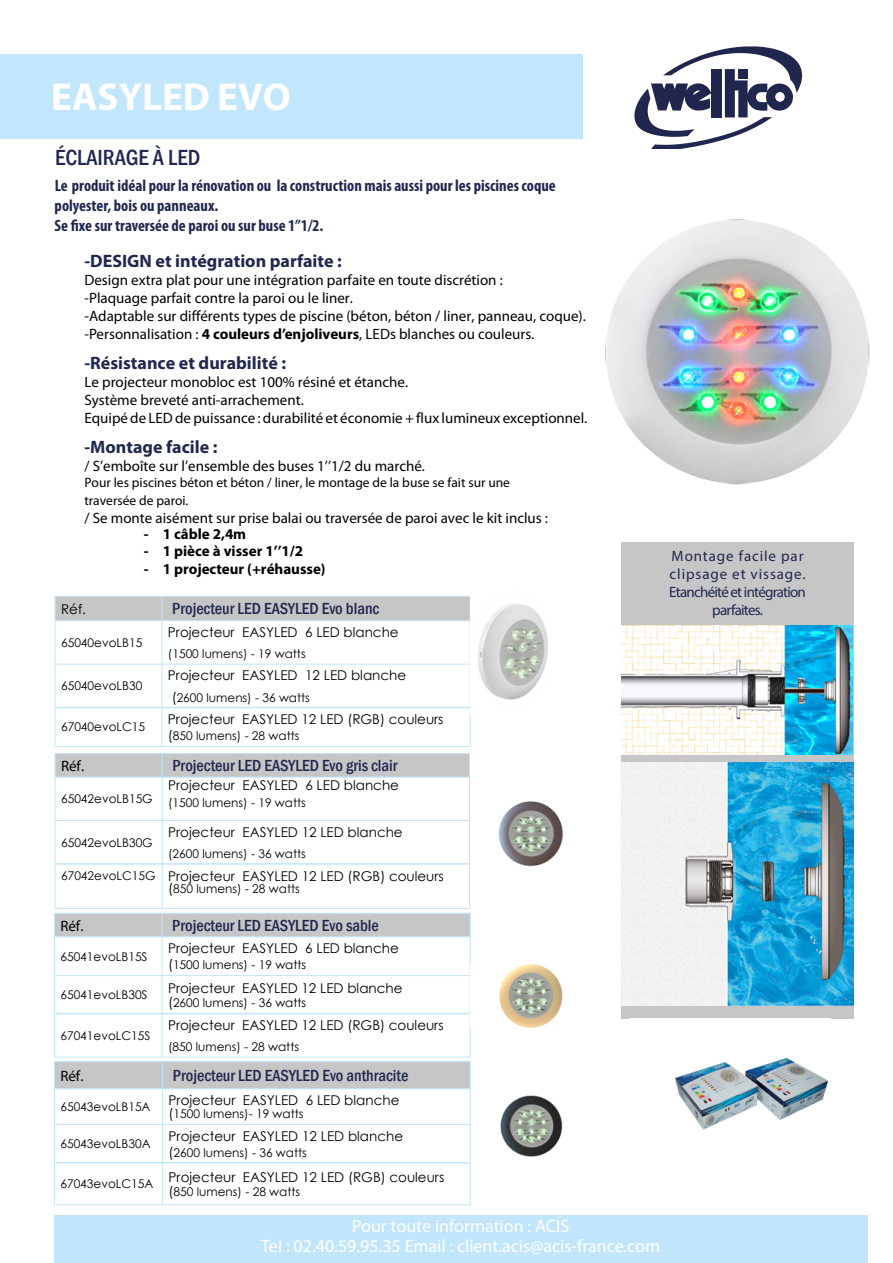
<style>
.page{position:relative;width:893px;height:1263px;background:#fff}
.page>*{position:absolute;margin:0;border:0;box-sizing:border-box;transform-origin:0 0}
.t1{font:700 39px "Myriad Pro";color:#fff}
.t2{font:500 condensed 22.5px "Franklin Gothic";color:#21274f}
.t3{font:18px/19.2px "Myriad Pro";color:#fff;text-align:center}
.t4{font:700 18px "Myriad Pro";color:#21274f}
.t5{font:700 condensed 16.5px/19.8px "Myriad Pro";color:#21274f}
.t6{font:500 condensed 16.5px "Franklin Gothic";color:#21274f}
.t7{font:15px/18px "Myriad Pro";color:#000}
.t8{font:15px/18px "Myriad Pro";letter-spacing:-.02em;color:#21274f;text-align:center}
.t9{font:700 15px "Myriad Pro";color:#000}
.t10{font:13.5px "Century Gothic";color:#000}
.t11{font:13.5px/18px "Myriad Pro";color:#000}
.t12{font:12px "Century Gothic";color:#000}
.s1{font-weight:700}
.s2{font-size:13.5px}
.s3{font-size:12px}
</style>
<div class="page">
<div style="left:0;top:54px;width:583px;height:84px;background:#c2e6fb"></div>
<img style="left:605px;top:219px;width:265px;height:266px">
<svg style="left:634px;top:46px;width:168px;height:103px"></svg>
<div style="left:711px;top:69px;width:10px;height:48px;background:#21264f"></div>
<div style="left:738px;top:69px;width:10px;height:9px;background:#21264f"></div>
<div style="left:621px;top:542px;width:233px;height:476px;background:#c6c6c6"></div>
<hr style="left:55px;top:621px;width:1px;height:43px;background:#c1e6fb">
<hr style="left:162px;top:621px;width:1px;height:43px;background:#c1e6fb">
<hr style="left:470px;top:621px;width:1px;height:43px;background:#c1e6fb">
<hr style="left:55px;top:664px;width:107px;height:1px;background:#c1e6fb">
<hr style="left:55px;top:664px;width:1px;height:43px;background:#c1e6fb">
<hr style="left:162px;top:664px;width:309px;height:1px;background:#c1e6fb">
<hr style="left:162px;top:664px;width:1px;height:43px;background:#c1e6fb">
<hr style="left:470px;top:664px;width:1px;height:43px;background:#c1e6fb">
<hr style="left:55px;top:707px;width:1px;height:39px;background:#c1e6fb">
<hr style="left:162px;top:708px;width:1px;height:38px;background:#c1e6fb">
<hr style="left:470px;top:707px;width:1px;height:39px;background:#c1e6fb">
<hr style="left:55px;top:746px;width:107px;height:1px;background:#c1e6fb">
<hr style="left:162px;top:746px;width:309px;height:1px;background:#c1e6fb">
<div style="left:55px;top:596px;width:415px;height:24px;background:#c6c6c6"></div>
<hr style="left:55px;top:620px;width:107px;height:1px;background:#c1e6fb">
<hr style="left:162px;top:620px;width:309px;height:1px;background:#c1e6fb">
<hr style="left:55px;top:707px;width:107px;height:1px;background:#c1e6fb">
<hr style="left:162px;top:707px;width:308px;height:1px;background:#c1e6fb">
<hr style="left:54px;top:1014px;width:1px;height:43px;background:#c1e6fb">
<hr style="left:162px;top:1014px;width:1px;height:43px;background:#c1e6fb">
<hr style="left:470px;top:1014px;width:1px;height:43px;background:#c1e6fb">
<hr style="left:54px;top:1057px;width:108px;height:1px;background:#c1e6fb">
<hr style="left:162px;top:1057px;width:309px;height:1px;background:#c1e6fb">
<svg style="left:54px;top:753px;width:417px;height:261px"></svg>
<hr style="left:54px;top:936px;width:108px;height:1px;background:#c1e6fb">
<hr style="left:162px;top:936px;width:309px;height:1px;background:#c1e6fb">
<hr style="left:55px;top:1013px;width:107px;height:1px;background:#c1e6fb">
<hr style="left:162px;top:1013px;width:308px;height:1px;background:#c1e6fb">
<hr style="left:54px;top:1163px;width:1px;height:41px;background:#c1e6fb">
<hr style="left:162px;top:1163px;width:1px;height:41px;background:#c1e6fb">
<hr style="left:470px;top:1163px;width:1px;height:41px;background:#c1e6fb">
<hr style="left:54px;top:1204px;width:109px;height:1px;background:#c1e6fb">
<hr style="left:163px;top:1204px;width:308px;height:1px;background:#c1e6fb">
<svg style="left:54px;top:1061px;width:417px;height:102px"></svg>
<hr style="left:54px;top:1088px;width:109px;height:1px;background:#c1e6fb">
<hr style="left:163px;top:1088px;width:308px;height:1px;background:#c1e6fb">
<hr style="left:55px;top:1162px;width:108px;height:1px;background:#c1e6fb">
<hr style="left:163px;top:1162px;width:307px;height:1px;background:#c1e6fb">
<img style="left:500px;top:1095px;width:63px;height:62px">
<img style="left:499px;top:964px;width:64px;height:64px">
<img style="left:498px;top:801px;width:65px;height:66px">
<img style="left:621px;top:625px;width:232px;height:130px">
<img style="left:478px;top:604px;width:70px;height:96px">
<img style="left:621px;top:762px;width:233px;height:243px">
<div style="left:54px;top:1216px;width:813px;height:47px;background:#c1e6fb"></div>
<img style="left:675px;top:1058px;width:154px;height:72px">
<h1 class="t1" style="left:51px;top:71px;width:241px">EASYLED EVO</h1>
<h2 class="t2" style="left:55px;top:142px;width:147px">ÉCLAIRAGE À LED</h2>
<p class="t5" style="left:55px;top:175px;width:503px">Le produit idéal pour la rénovation ou la construction mais aussi pour les piscines coque polyester, bois ou panneaux.<br>Se fixe sur traversée de paroi ou sur buse 1’’1/2.</p>
<p class="t4" style="left:84px;top:249px;width:259px">-DESIGN et intégration parfaite :</p>
<p class="t7" style="left:84px;top:270px;width:503px">Design extra plat pour une intégration parfaite en toute discrétion :<br>-Plaquage parfait contre la paroi ou le liner.<br>-Adaptable sur différents types de piscine (béton, béton / liner, panneau, coque). -Personnalisation : <span class="s1">4 couleurs d’enjoliveurs</span>, LEDs blanches ou couleurs.</p>
<p class="t4" style="left:84px;top:351px;width:203px">-Résistance et durabilité :</p>
<p class="t7" style="left:84px;top:372px;width:504px">Le projecteur monobloc est 100% résiné et étanche.<br>Système breveté anti-arrachement.<br>Equipé de LED de puissance : durabilité et économie + flux lumineux exceptionnel.</p>
<p class="t4" style="left:84px;top:435px;width:135px">-Montage facile :</p>
<p class="t7" style="left:84px;top:456px;width:342px">/ S’emboîte sur l’ensemble des buses 1’’1/2 du marché.</p>
<p class="t11" style="left:84px;top:473px;width:427px">Pour les piscines béton et béton / liner, le montage de la buse se fait sur une traversée de paroi.</p>
<p class="t7" style="left:84px;top:508px;width:465px">/ Se monte aisément sur prise balai ou traversée de paroi avec le kit inclus :</p>
<p class="t9" style="left:144px;top:524px;width:104px">- 1 câble 2,4m</p>
<p class="t9" style="left:144px;top:541px;width:161px">- 1 pièce à visser 1’’1/2</p>
<p class="t9" style="left:144px;top:559px;width:183px">- 1 projecteur (+réhausse)</p>
<p class="t10" style="left:61px;top:599px;width:26px">Réf.</p>
<p class="t6" style="left:172px;top:598px;width:209px">Projecteur LED EASYLED Evo blanc</p>
<p class="t12" style="left:61px;top:634px;width:83px">65040evoLB15</p>
<p class="t10" style="left:168px;top:622px;width:232px">Projecteur EASYLED 6 LED blanche</p>
<p class="t12" style="left:168px;top:645px;width:139px">(1500 lumens) - 19 watts</p>
<p class="t12" style="left:61px;top:678px;width:83px">65040evoLB30</p>
<p class="t12" style="left:61px;top:719px;width:86px">67040evoLC15</p>
<p class="t10" style="left:168px;top:666px;width:240px">Projecteur EASYLED 12 LED blanche</p>
<p class="t12" style="left:172px;top:689px;width:140px"><span class="s2">(</span>2600 lumens) - 36 watts</p>
<p class="t10" style="left:168px;top:710px;width:277px">Projecteur EASYLED 12 LED (RGB) couleurs</p>
<p class="t12" style="left:168px;top:727px;width:133px"><span class="s2">(</span>850 lumens) - 28 watts</p>
<p class="t7" style="left:61px;top:757px;width:25px">Réf.</p>
<p class="t6" style="left:172px;top:755px;width:226px">Projecteur LED EASYLED Evo gris clair</p>
<p class="t12" style="left:61px;top:790px;width:93px">65042evoLB15G</p>
<p class="t10" style="left:168px;top:776px;width:232px">Projecteur EASYLED 6 LED blanche</p>
<p class="t12" style="left:168px;top:794px;width:139px">(1500 lumens) - 19 watts</p>
<p class="t10" style="left:168px;top:822px;width:236px">Projecteur EASYLED 12 LED blanche</p>
<p class="t12" style="left:168px;top:845px;width:139px">(2600 lumens) - 36 watts</p>
<p class="t10" style="left:61px;top:866px;width:384px"><span class="s3">67042evoLC15G</span> Projecteur EASYLED 12 LED (RGB) couleurs</p>
<p class="t12" style="left:168px;top:880px;width:133px"><span class="s2">(</span>850 lumens) - 28 watts</p>
<p class="t7" style="left:60px;top:916px;width:25px">Réf.</p>
<p class="t6" style="left:172px;top:914px;width:208px">Projecteur LED EASYLED Evo sable</p>
<p class="t12" style="left:60px;top:948px;width:89px">65041evoLB15S</p>
<p class="t12" style="left:61px;top:834px;width:93px">65042evoLB30G</p>
<p class="t10" style="left:168px;top:939px;width:232px">Projecteur EASYLED 6 LED blanche</p>
<p class="t12" style="left:168px;top:957px;width:140px"><span class="s2">(</span>1500 lumens) - 19 watts</p>
<p class="t12" style="left:60px;top:986px;width:89px">65041evoLB30S</p>
<p class="t10" style="left:168px;top:978px;width:236px">Projecteur EASYLED 12 LED blanche</p>
<p class="t12" style="left:168px;top:994px;width:140px"><span class="s2">(</span>2600 lumens) - 36 watts</p>
<p class="t12" style="left:60px;top:1027px;width:92px">67041evoLC15S</p>
<p class="t10" style="left:168px;top:1015px;width:277px">Projecteur EASYLED 12 LED (RGB) couleurs</p>
<p class="t12" style="left:168px;top:1038px;width:133px">(850 lumens) - 28 watts</p>
<p class="t7" style="left:60px;top:1066px;width:25px">Réf.</p>
<p class="t6" style="left:173px;top:1065px;width:237px">Projecteur LED EASYLED Evo anthracite</p>
<p class="t12" style="left:60px;top:1098px;width:92px">65043evoLB15A</p>
<p class="t10" style="left:169px;top:1090px;width:232px">Projecteur EASYLED 6 LED blanche</p>
<p class="t12" style="left:169px;top:1106px;width:136px"><span class="s2">(</span>1500 lumens)- 19 watts</p>
<p class="t12" style="left:60px;top:1135px;width:92px">65043evoLB30A</p>
<p class="t10" style="left:169px;top:1126px;width:236px">Projecteur EASYLED 12 LED blanche</p>
<p class="t12" style="left:169px;top:1144px;width:140px"><span class="s2">(</span>2600 lumens) - 36 watts</p>
<p class="t12" style="left:60px;top:1175px;width:95px">67043evoLC15A</p>
<p class="t10" style="left:169px;top:1168px;width:277px">Projecteur EASYLED 12 LED (RGB) couleurs</p>
<p class="t12" style="left:169px;top:1183px;width:133px"><span class="s2">(</span>850 lumens) - 28 watts</p>
<p class="t3" style="left:261px;top:1216px;width:400px">Pour toute information : ACIS<br>Tel : 02.40.59.95.35 Email : client.acis@acis-france.com</p>
<p class="t8" style="left:669px;top:546px;width:138px">Montage facile par clipsage et vissage.<br>Etanchéité et intégration parfaites.</p>
</div>
